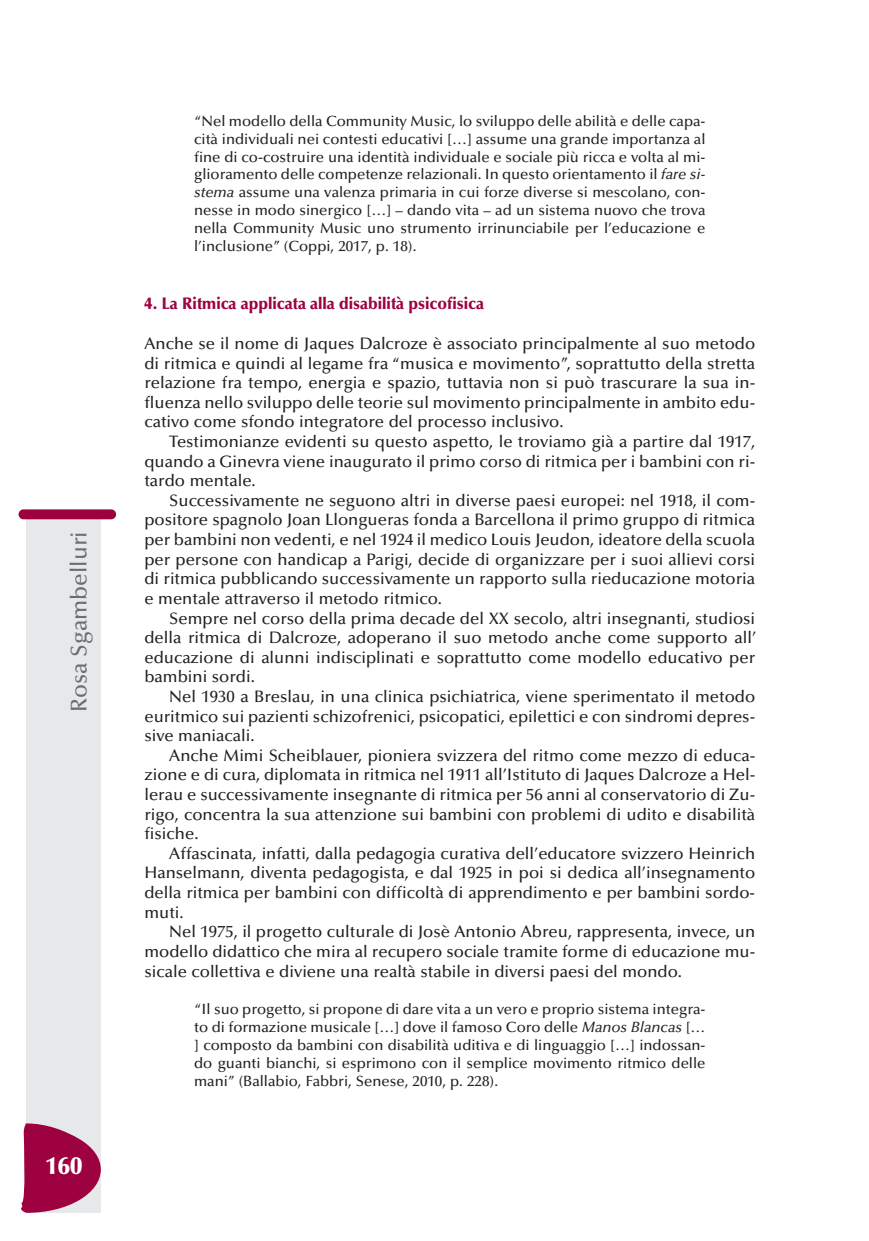
<style>
.page{position:relative;width:869px;height:1241px;background:#fff}
.page>*{position:absolute;margin:0;border:0;box-sizing:border-box;transform-origin:0 0}
.t1{font:900 24.5px "Optima";color:#fff}
.t2{font:500 22.75px "Optima";color:#6c6d70}
.t3{font:500 16.62px/19.6px "Optima";color:#231f20;text-align:justify}
.t4{font:900 16.62px "Optima";color:#9d0140;scale:.95 1}
.t5{font:500 14.88px/17.8px "Optima";color:#231f20;text-align:justify}
.s1{font-style:italic}
</style>
<div class="page">
<div style="left:27px;top:517px;width:74px;height:695px;background:#e7e8e9"></div>
<div style="left:19px;top:509px;width:97px;height:10px;background:#9d0140;border-radius:5px"></div>
<svg style="left:21px;top:1122px;width:80px;height:90px"></svg>
<h2 class="t2" style="left:70px;top:712px;width:182px;rotate:-90deg">Rosa Sgambelluri</h2>
<h1 class="t1" style="left:45px;top:1155px;width:38px">160</h1>
<p class="t5" style="left:194px;top:113px;width:512px">“Nel modello della Community Music, lo sviluppo delle abilità e delle capa&shy;cità individuali nei contesti educativi […] assume una grande importanza al fine di co-costruire una identità individuale e sociale più ricca e volta al mi&shy;glioramento delle competenze relazionali. In questo orientamento il <span class="s1">fare si&shy;stema</span> assume una valenza primaria in cui forze diverse si mescolano, con&shy;nesse in modo sinergico […] – dando vita – ad un sistema nuovo che trova nella Community Music uno strumento irrinunciabile per l’educazione e l’inclusione” (Coppi, 2017, p. 18).</p>
<p class="t4" style="left:144px;top:297px;width:359px">4. La Ritmica applicata alla disabilità psicofisica</p>
<p class="t3" style="left:144px;top:335px;width:612px">Anche se il nome di Jaques Dalcroze è associato principalmente al suo metodo di ritmica e quindi al legame fra “musica e movimento”, soprattutto della stretta relazione fra tempo, energia e spazio, tuttavia non si può trascurare la sua in&shy;fluenza nello sviluppo delle teorie sul movimento principalmente in ambito edu&shy;cativo come sfondo integratore del processo inclusivo.</p>
<p class="t3" style="left:144px;top:433px;width:612px;text-indent:25px">Testimonianze evidenti su questo aspetto, le troviamo già a partire dal 1917, quando a Ginevra viene inaugurato il primo corso di ritmica per i bambini con ri&shy;tardo mentale.</p>
<p class="t3" style="left:144px;top:492px;width:612px;text-indent:25px">Successivamente ne seguono altri in diverse paesi europei: nel 1918, il com&shy;positore spagnolo Joan Llongueras fonda a Barcellona il primo gruppo di ritmica per bambini non vedenti, e nel 1924 il medico Louis Jeudon, ideatore della scuola per persone con handicap a Parigi, decide di organizzare per i suoi allievi corsi di ritmica pubblicando successivamente un rapporto sulla rieducazione motoria e mentale attraverso il metodo ritmico.</p>
<p class="t3" style="left:144px;top:609px;width:613px;text-indent:25px">Sempre nel corso della prima decade del XX secolo, altri insegnanti, studiosi della ritmica di Dalcroze, adoperano il suo metodo anche come supporto all’ educazione di alunni indisciplinati e soprattutto come modello educativo per bambini sordi.</p>
<p class="t3" style="left:144px;top:688px;width:612px;text-indent:25px">Nel 1930 a Breslau, in una clinica psichiatrica, viene sperimentato il metodo euritmico sui pazienti schizofrenici, psicopatici, epilettici e con sindromi depres&shy;sive maniacali.</p>
<p class="t3" style="left:144px;top:747px;width:612px;text-indent:25px">Anche Mimi Scheiblauer, pioniera svizzera del ritmo come mezzo di educa&shy;zione e di cura, diplomata in ritmica nel 1911 all’Istituto di Jaques Dalcroze a Hel&shy;lerau e successivamente insegnante di ritmica per 56 anni al conservatorio di Zu&shy;rigo, concentra la sua attenzione sui bambini con problemi di udito e disabilità fisiche.</p>
<p class="t3" style="left:144px;top:845px;width:612px;text-indent:25px">Affascinata, infatti, dalla pedagogia curativa dell’educatore svizzero Heinrich Hanselmann, diventa pedagogista, e dal 1925 in poi si dedica all’insegnamento della ritmica per bambini con difficoltà di apprendimento e per bambini sordo&shy;muti.</p>
<p class="t3" style="left:144px;top:923px;width:612px;text-indent:25px">Nel 1975, il progetto culturale di Josè Antonio Abreu, rappresenta, invece, un modello didattico che mira al recupero sociale tramite forme di educazione mu&shy;sicale collettiva e diviene una realtà stabile in diversi paesi del mondo.</p>
<p class="t5" style="left:194px;top:1001px;width:512px">“Il suo progetto, si propone di dare vita a un vero e proprio sistema integra&shy;to di formazione musicale […] dove il famoso Coro delle <span class="s1">Manos Blancas</span> [… ] composto da bambini con disabilità uditiva e di linguaggio […] indossan&shy;do guanti bianchi, si esprimono con il semplice movimento ritmico delle mani” (Ballabio, Fabbri, Senese, 2010, p. 228).</p>
</div>
